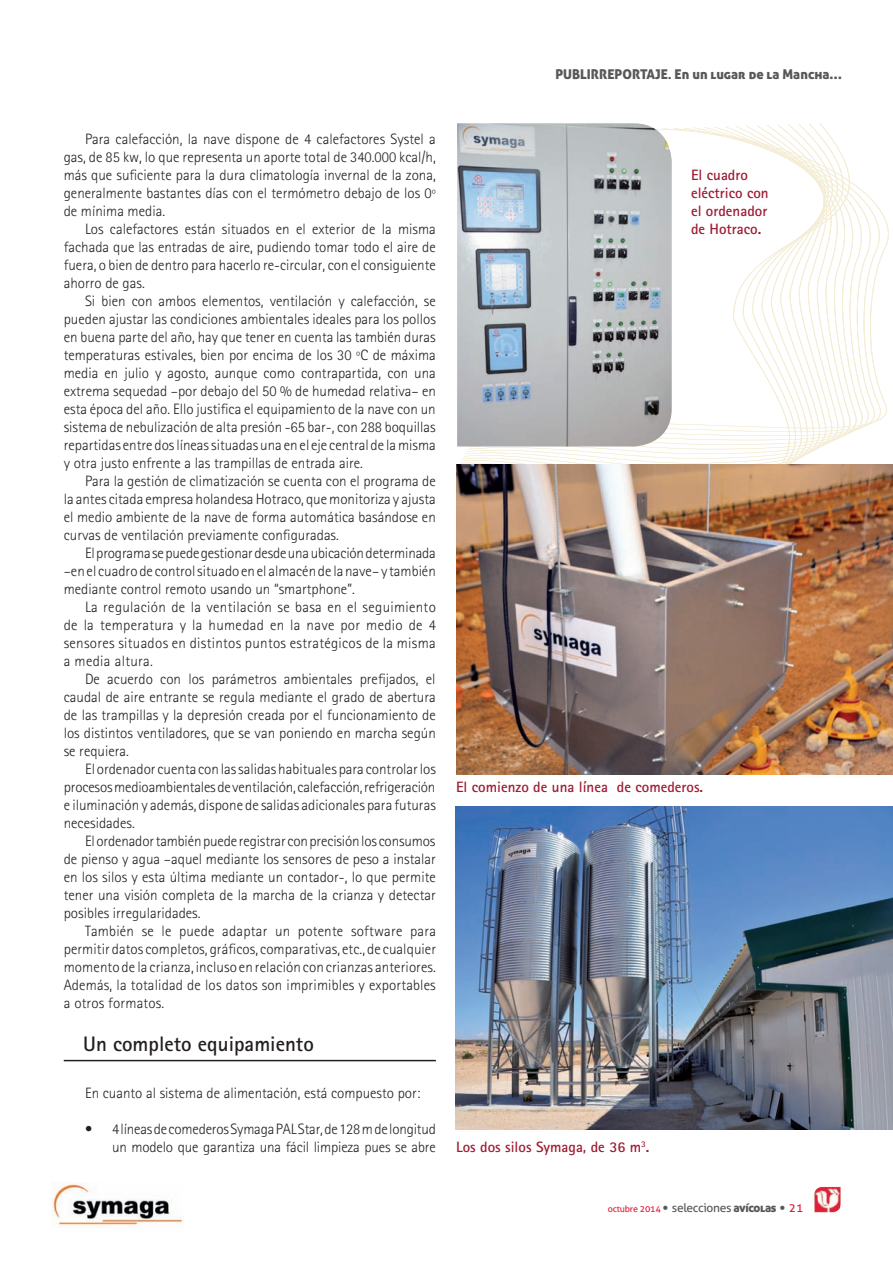
<style>
.page{position:relative;width:893px;height:1263px;background:#fff}
.page>*{position:absolute;margin:0;border:0;box-sizing:border-box;transform-origin:0 0}
.pregunta{font:700 21px "Rotis Sans Serif";color:#231f20}
.CUERPO_TEXTO{font:300 15px/18px "Rotis Sans Serif";color:#231f20;text-align:justify}
.CUERPO_TEXTO-2{font:700 15px/18px "Rotis Sans Serif";color:#9f1c33}
.t1{font:13.5px "Aller Display";color:#57585a}
.t2{font:9px "Aller";letter-spacing:-.02em;color:#e41c3b}
.s1{font-family:"Aller";font-weight:700}
.s2{font-family:"Frutiger Roman";font-weight:500;font-size:12px;color:#57585a}
.s3{font-size:12px;color:#57585a}
.s4{font-family:"Aller Display";font-size:12px;color:#57585a}
.s5{font-size:12px}
</style>
<div class="page">
<img style="left:51px;top:1182px;width:133px;height:44px">
<svg style="left:672px;top:129px;width:217px;height:304px"></svg>
<img style="left:814px;top:1186px;width:27px;height:26px">
<hr style="left:64px;top:1060px;width:372px;height:1px;background:#231f20">
<img style="left:457px;top:123px;width:215px;height:323px">
<img style="left:456px;top:464px;width:437px;height:310px">
<img style="left:455px;top:807px;width:438px;height:323px">
<p class="t1" style="left:555px;top:66px;width:288px">PUBLIRREPORTAJE<span class="s1">.</span> En un lugar de la Mancha…</p>
<p class="CUERPO_TEXTO" style="left:64px;top:130px;width:374px;text-indent:21px">Para calefacción, la nave dispone de 4 calefactores Systel a gas, de 85 kw, lo que representa un aporte total de 340.000 kcal/h, más que suficiente para la dura climatología invernal de la zona, generalmente bastantes días con el termómetro debajo de los 0º de mínima media.</p>
<p class="CUERPO_TEXTO" style="left:64px;top:220px;width:374px;text-indent:21px">Los calefactores están situados en el exterior de la misma fachada que las entradas de aire, pudiendo tomar todo el aire de fuera, o bien de dentro para hacerlo re-circular, con el consiguiente ahorro de gas.</p>
<p class="CUERPO_TEXTO" style="left:64px;top:292px;width:374px;text-indent:21px">Si bien con ambos elementos, ventilación y calefacción, se pueden ajustar las condiciones ambientales ideales para los pollos en buena parte del año, hay que tener en cuenta las también duras temperaturas estivales, bien por encima de los 30 ºC de máxima media en julio y agosto, aunque como contrapartida, con una extrema sequedad –por debajo del 50 % de humedad relativa– en esta época del año. Ello justifica el equipamiento de la nave con un sistema de nebulización de alta presión -65 bar-, con 288 boquillas repartidas entre dos líneas situadas una en el eje central de la misma y otra justo enfrente a las trampillas de entrada aire.</p>
<p class="CUERPO_TEXTO" style="left:64px;top:472px;width:374px;text-indent:21px">Para la gestión de climatización se cuenta con el programa de la antes citada empresa holandesa Hotraco, que monitoriza y ajusta el medio ambiente de la nave de forma automática basándose en curvas de ventilación previamente configuradas.</p>
<p class="CUERPO_TEXTO" style="left:64px;top:544px;width:374px;text-indent:21px">El programa se puede gestionar desde una ubicación determinada –en el cuadro de control situado en el almacén de la nave– y también mediante control remoto usando un “smartphone”.</p>
<p class="CUERPO_TEXTO" style="left:64px;top:598px;width:374px;text-indent:21px">La regulación de la ventilación se basa en el seguimiento de la temperatura y la humedad en la nave por medio de 4 sensores situados en distintos puntos estratégicos de la misma a media altura.</p>
<p class="CUERPO_TEXTO" style="left:64px;top:670px;width:374px;text-indent:21px">De acuerdo con los parámetros ambientales prefijados, el caudal de aire entrante se regula mediante el grado de abertura de las trampillas y la depresión creada por el funcionamiento de los distintos ventiladores, que se van poniendo en marcha según se requiera.</p>
<p class="CUERPO_TEXTO" style="left:64px;top:760px;width:374px;text-indent:21px">El ordenador cuenta con las salidas habituales para controlar los procesos medioambientales de ventilación, calefacción, refrigeración e iluminación y además, dispone de salidas adicionales para futuras necesidades.</p>
<p class="CUERPO_TEXTO" style="left:64px;top:832px;width:374px;text-indent:21px">El ordenador también puede registrar con precisión los consumos de pienso y agua –aquel mediante los sensores de peso a instalar en los silos y esta última mediante un contador-, lo que permite tener una visión completa de la marcha de la crianza y detectar posibles irregularidades.</p>
<p class="CUERPO_TEXTO" style="left:64px;top:922px;width:374px;text-indent:21px">También se le puede adaptar un potente software para permitir datos completos, gráficos, comparativas, etc., de cualquier momento de la crianza, incluso en relación con crianzas anteriores.<br>Además, la totalidad de los datos son imprimibles y exportables a otros formatos.</p>
<p class="pregunta" style="left:83px;top:1031px;width:232px">Un completo equipamiento</p>
<p class="CUERPO_TEXTO" style="left:85px;top:1084px;width:337px">En cuanto al sistema de alimentación, está compuesto por:</p>
<p class="CUERPO_TEXTO" style="left:85px;top:1120px;width:352px;text-align:right">• 4 líneas de comederos Symaga PAL Star, de 128 m de longitud un modelo que garantiza una fácil limpieza pues se abre</p>
<p class="CUERPO_TEXTO-2" style="left:691px;top:166px;width:79px">El cuadro eléctrico con el ordenador de Hotraco.</p>
<p class="CUERPO_TEXTO-2" style="left:456px;top:778px;width:249px">El comienzo de una línea de comederos.</p>
<p class="CUERPO_TEXTO-2" style="left:456px;top:1138px;width:195px">Los dos silos Symaga, de 36 m<sup>3</sup>.</p>
<p class="t2" style="left:608px;top:1203px;width:197px">octubre 2014 <span class="s2">•</span> <span class="s3">selecciones</span> <span class="s4">avícolas</span> <span class="s2">•</span> <span class="s5">21</span></p>
</div>
